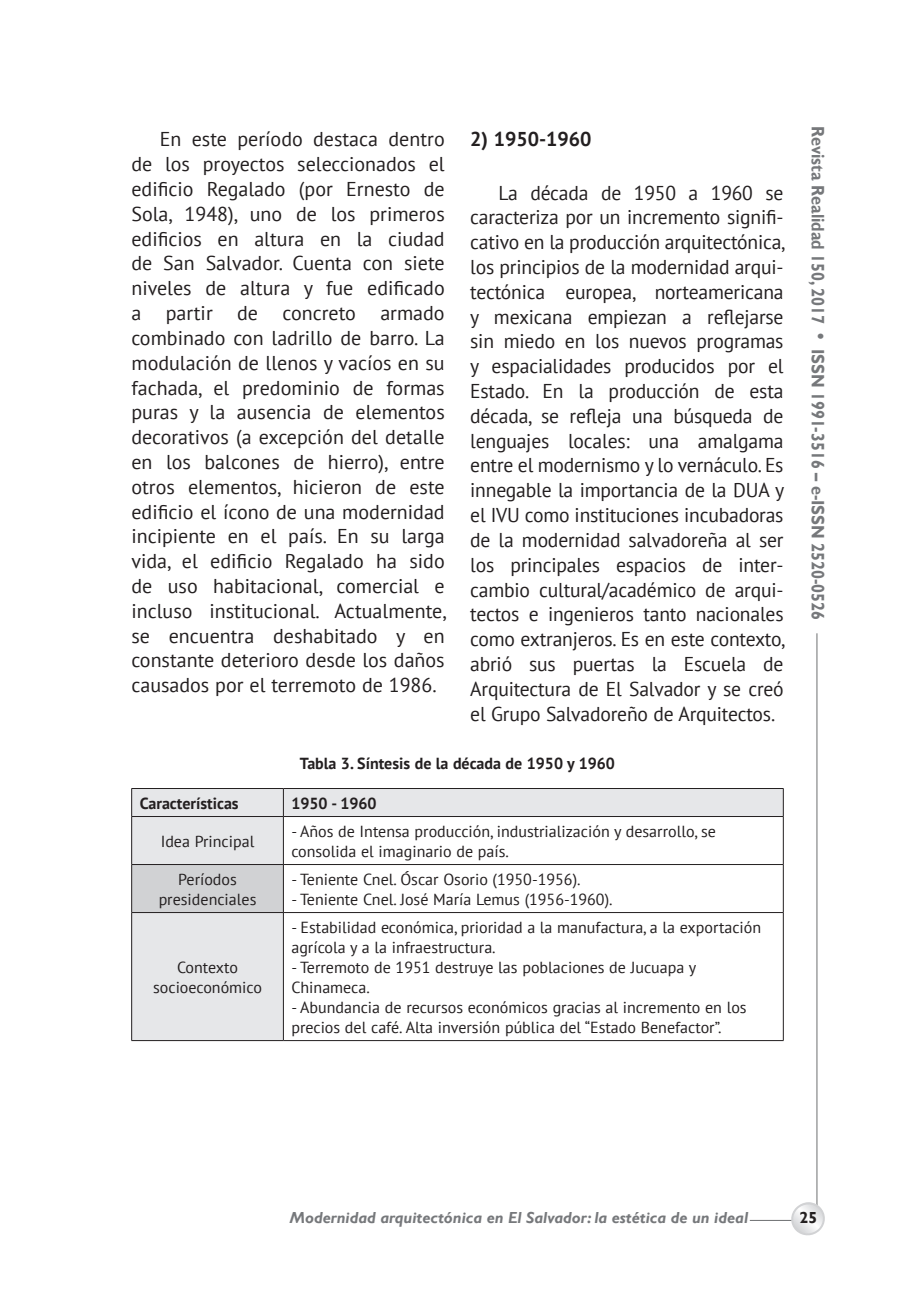
<style>
.page{position:relative;width:915px;height:1312px;background:#fff}
.page>*{position:absolute;margin:0;border:0;box-sizing:border-box;transform-origin:0 0}
.t1{font:20px/24.8px "PT Sans";letter-spacing:-.01em;color:#231f20;text-align:justify}
.t2{font:700 20px "PT Sans";color:#231f20}
.t3{font:700 18px "Gill Sans";color:#76787b;scale:.9 1}
.t4{font:16px/20px "PT Sans";color:#231f20}
.t5{font:700 16px "PT Sans";color:#231f20}
.t6{font:italic 700 16px "Gill Sans";color:#76787b}
.t7{font:700 16px "Gill Sans";color:#231f20}
.s1{font-size:20px}
</style>
<div class="page">
<hr style="left:816px;top:633px;width:1px;height:579px;background:#6d6f71">
<hr style="left:750px;top:1220px;width:59px;height:1px;background:#6d6f71">
<svg style="left:788px;top:1199px;width:37px;height:37px"></svg>
<svg style="left:131px;top:788px;width:653px;height:252px"></svg>
<hr style="left:131px;top:816px;width:152px;height:1px;background:#231f20">
<hr style="left:283px;top:816px;width:500px;height:1px;background:#231f20">
<hr style="left:283px;top:817px;width:1px;height:47px;background:#231f20">
<hr style="left:131px;top:864px;width:152px;height:1px;background:#231f20">
<hr style="left:283px;top:864px;width:500px;height:1px;background:#231f20">
<hr style="left:283px;top:865px;width:1px;height:47px;background:#231f20">
<hr style="left:283px;top:912px;width:500px;height:1px;background:#231f20">
<hr style="left:283px;top:1040px;width:500px;height:1px;background:#231f20">
<hr style="left:131px;top:913px;width:1px;height:127px;background:#231f20">
<hr style="left:131px;top:912px;width:152px;height:1px;background:#231f20">
<hr style="left:283px;top:913px;width:1px;height:127px;background:#231f20">
<hr style="left:131px;top:1040px;width:152px;height:1px;background:#231f20">
<p class="t1" style="left:131px;top:126px;width:316px;text-indent:28px">En este período destaca dentro de los proyectos seleccionados el edificio Regalado (por Ernesto de Sola, 1948), uno de los primeros edificios en altura en la ciudad de San Salvador. Cuenta con siete niveles de altura y fue edificado a partir de concreto armado combinado con ladrillo de barro. La modulación de llenos y vacíos en su fachada, el predominio de formas puras y la ausencia de elementos decorativos (a excepción del detalle en los balcones de hierro), entre otros elementos, hicieron de este edificio el ícono de una modernidad incipiente en el país. En su larga vida, el edificio Regalado ha sido de uso habitacional, comercial e incluso institucional. Actualmente, se encuentra deshabitado y en constante deterioro desde los daños causados por el terremoto de 1986.</p>
<p class="t2" style="left:470px;top:126px;width:123px">2) 1950-1960</p>
<p class="t1" style="left:470px;top:180px;width:316px;text-indent:28px">La década de 1950 a 1960 se caracteriza por un incremento signifi&shy;cativo en la producción arquitectónica, los principios de la modernidad arqui&shy;tectónica europea, norteamericana y mexicana empiezan a reflejarse sin miedo en los nuevos programas y espacialidades producidos por el Estado. En la producción de esta década, se refleja una búsqueda de lenguajes locales: una amalgama entre el modernismo y lo vernáculo. Es innegable la importancia de la DUA y el IVU como instituciones incubadoras de la modernidad salvadoreña al ser los principales espacios de inter&shy;cambio cultural/académico de arqui&shy;tectos e ingenieros tanto nacionales como extranjeros. Es en este contexto, abrió sus puertas la Escuela de Arquitectura de El Salvador y se creó el Grupo Salvadoreño de Arquitectos.</p>
<p class="t5" style="left:300px;top:752px;width:317px">Tabla 3. Síntesis de la década de 1950 y 1960</p>
<p class="t5" style="left:140px;top:792px;width:100px">Características</p>
<p class="t5" style="left:291px;top:792px;width:87px">1950 - 1960</p>
<p class="t4" style="left:161px;top:830px;width:95px">Idea Principal</p>
<p class="t4" style="left:291px;top:820px;width:426px">- Años de Intensa producción, industrialización y desarrollo, se consolida el imaginario de país.</p>
<p class="t4" style="left:159px;top:868px;width:99px;text-align:center">Períodos presidenciales</p>
<p class="t4" style="left:291px;top:868px;width:291px">- Teniente Cnel. Óscar Osorio (1950-1956).</p>
<p class="t4" style="left:291px;top:888px;width:323px">- Teniente Cnel. José María Lemus (1956-1960).</p>
<p class="t4" style="left:153px;top:956px;width:110px;text-align:center">Contexto socioeconómico</p>
<p class="t4" style="left:291px;top:916px;width:471px">- Estabilidad económica, prioridad a la manufactura, a la exportación agrícola y a la infraestructura.</p>
<p class="t4" style="left:291px;top:956px;width:406px">- Terremoto de 1951 destruye las poblaciones de Jucuapa y<br>Chinameca.</p>
<p class="t4" style="left:291px;top:996px;width:457px">- Abundancia de recursos económicos gracias al incremento en los precios del café. Alta inversión pública del “Estado Benefactor”.</p>
<p class="t3" style="left:829px;top:126px;width:550px;rotate:90deg">Revista Realidad 150, 2017 <span class="s1">•</span> ISSN 1991-3516 – e-ISSN 2520-0526</p>
<p class="t6" style="left:290px;top:1207px;width:460px">Modernidad arquitectónica en El Salvador: la estética de un ideal</p>
<p class="t7" style="left:799px;top:1207px;width:19px">25</p>
</div>
